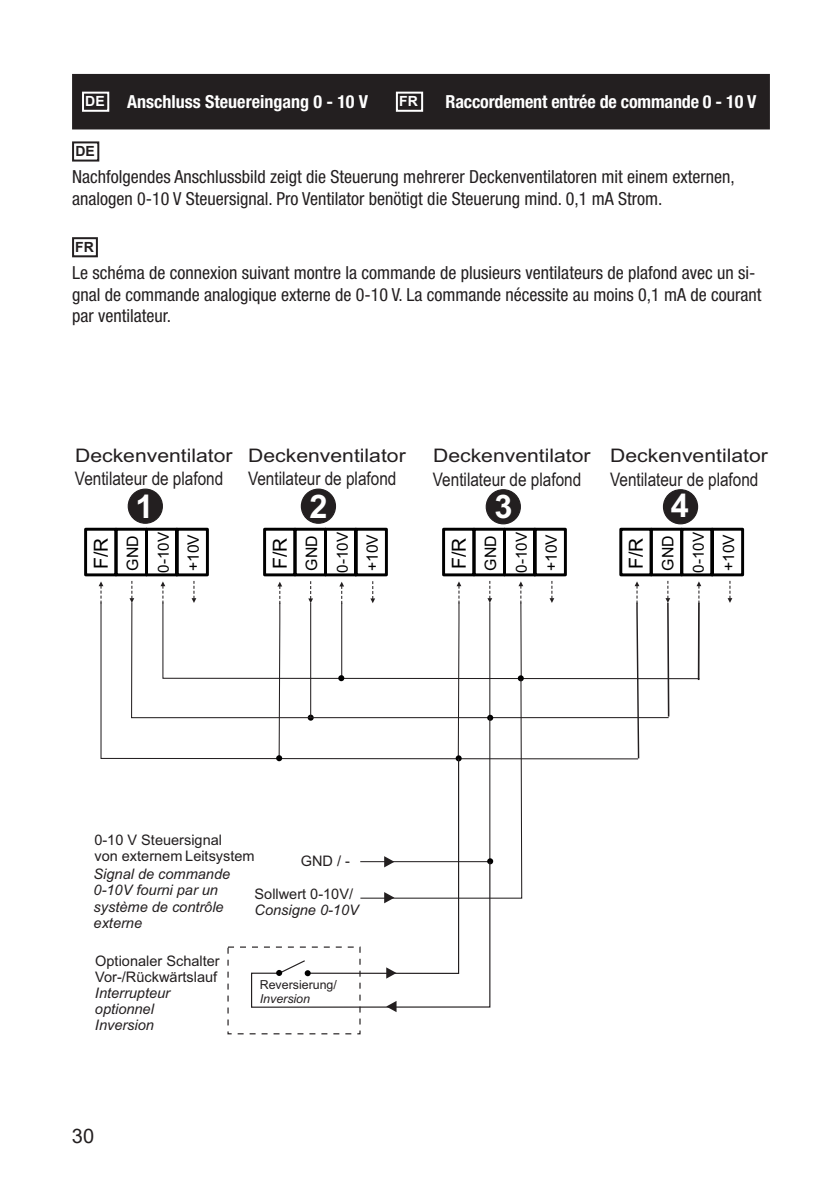
<style>
.page{position:relative;width:840px;height:1191px;background:#fff}
.page>*{position:absolute;margin:0;border:0;box-sizing:border-box;transform-origin:0 0}
.t1{font:700 32.6px "Arial";color:#fff}
.t2{font:20px "Arial";color:#231f20}
.t3{font:19.4px "Arial";color:#000}
.t4{font:18.6px "Arial";color:#231f20;scale:.82 1}
.t5{font:18.6px "Arial";color:#231f20;scale:1.13 1}
.t6{font:condensed 18px/21.6px "Helvetica Neue LT Std";color:#231f20}
.t7{font:700 condensed 18px "Helvetica Neue LT Std";letter-spacing:-.01em;color:#fff}
.t8{font:15.8px "Arial";color:#000}
.t9{font:15.6px "Arial";color:#000}
.t10{font:15.2px "Arial";color:#000}
.t11{font:italic 14.6px/16.2px "Arial";color:#231f20}
.t12{font:14.6px/16.2px "Arial";color:#231f20}
.t13{font:700 14px "Arial";color:#231f20}
.t14{font:700 14px "Arial";color:#fff}
.t15{font:12.4px "Arial";color:#231f20}
.t16{font:italic 12.4px "Arial";color:#231f20}
.s1{font-family:"Arial";font-stretch:normal;font-size:14px}
</style>
<div class="page">
<svg style="left:100px;top:603px;width:538px;height:157px"></svg>
<svg style="left:84px;top:527px;width:125px;height:76px"></svg>
<svg style="left:617px;top:527px;width:128px;height:231px"></svg>
<div style="left:128px;top:489px;width:34px;height:34px;background:#231f20;border-radius:50%"></div>
<div style="left:128px;top:488px;width:35px;height:36px;border:1px solid #231f20;border-radius:50%"></div>
<div style="left:301px;top:489px;width:34px;height:34px;background:#231f20;border-radius:50%"></div>
<div style="left:300px;top:488px;width:36px;height:36px;border:1px solid #231f20;border-radius:50%"></div>
<div style="left:486px;top:490px;width:34px;height:34px;background:#231f20;border-radius:50%"></div>
<div style="left:485px;top:489px;width:35px;height:35px;border:1px solid #231f20;border-radius:50%"></div>
<div style="left:663px;top:490px;width:34px;height:34px;background:#231f20;border-radius:50%"></div>
<div style="left:662px;top:489px;width:35px;height:35px;border:1px solid #231f20;border-radius:50%"></div>
<svg style="left:242px;top:522px;width:326px;height:490px"></svg>
<div style="left:72px;top:74px;width:697px;height:55px;background:#231f20"></div>
<div style="left:82px;top:92px;width:27px;height:20px;border:2px solid #fff"></div>
<div style="left:395px;top:92px;width:28px;height:20px;border:2px solid #fff"></div>
<div style="left:72px;top:141px;width:27px;height:21px;border:2px solid #231f20"></div>
<div style="left:72px;top:237px;width:26px;height:20px;border:2px solid #231f20"></div>
<p class="t7" style="left:85px;top:91px;width:284px"><span class="s1">DE</span> Anschluss Steuereingang 0 - 10 V</p>
<p class="t14" style="left:399px;top:92px;width:20px">FR</p>
<p class="t7" style="left:445px;top:91px;width:312px">Raccordement entrée de commande 0 - 10 V</p>
<p class="t13" style="left:75px;top:141px;width:21px">DE</p>
<p class="t6" style="left:72px;top:166px;width:664px">Nachfolgendes Anschlussbild zeigt die Steuerung mehrerer Deckenventilatoren mit einem externen, analogen 0-10 V Steuersignal. Pro Ventilator benötigt die Steuerung mind. 0,1 mA Strom.</p>
<p class="t13" style="left:75px;top:237px;width:20px">FR</p>
<p class="t6" style="left:72px;top:262px;width:690px">Le schéma de connexion suivant montre la commande de plusieurs ventilateurs de plafond avec un si&shy;gnal de commande analogique externe de 0-10 V. La commande nécessite au moins 0,1 mA de courant par ventilateur.</p>
<p class="t5" style="left:75px;top:448px;width:141px">Deckenventilator</p>
<h1 class="t1" style="left:135px;top:487px;width:20px">1</h1>
<p class="t4" style="left:75px;top:471px;width:182px">Ventilateur de plafond</p>
<p class="t5" style="left:248px;top:448px;width:141px">Deckenventilator</p>
<h1 class="t1" style="left:309px;top:487px;width:20px">2</h1>
<p class="t4" style="left:248px;top:471px;width:182px">Ventilateur de plafond</p>
<p class="t5" style="left:433px;top:449px;width:141px">Deckenventilator</p>
<h1 class="t1" style="left:494px;top:488px;width:20px">3</h1>
<p class="t4" style="left:432px;top:472px;width:182px">Ventilateur de plafond</p>
<p class="t5" style="left:610px;top:449px;width:141px">Deckenventilator</p>
<h1 class="t1" style="left:670px;top:487px;width:20px">4</h1>
<p class="t4" style="left:609px;top:472px;width:182px">Ventilateur de plafond</p>
<p class="t3" style="left:93px;top:569px;width:33px;rotate:-90deg">F/R</p>
<p class="t8" style="left:127px;top:570px;width:37px;rotate:-90deg">GND</p>
<p class="t10" style="left:157px;top:573px;width:42px;rotate:-90deg">0-10V</p>
<p class="t9" style="left:187px;top:571px;width:38px;rotate:-90deg">+10V</p>
<p class="t3" style="left:272px;top:569px;width:33px;rotate:-90deg">F/R</p>
<p class="t8" style="left:305px;top:570px;width:37px;rotate:-90deg">GND</p>
<p class="t10" style="left:336px;top:573px;width:42px;rotate:-90deg">0-10V</p>
<p class="t9" style="left:366px;top:571px;width:38px;rotate:-90deg">+10V</p>
<p class="t3" style="left:451px;top:569px;width:33px;rotate:-90deg">F/R</p>
<p class="t8" style="left:484px;top:570px;width:37px;rotate:-90deg">GND</p>
<p class="t10" style="left:515px;top:573px;width:42px;rotate:-90deg">0-10V</p>
<p class="t9" style="left:545px;top:571px;width:38px;rotate:-90deg">+10V</p>
<p class="t3" style="left:628px;top:569px;width:33px;rotate:-90deg">F/R</p>
<p class="t8" style="left:661px;top:570px;width:37px;rotate:-90deg">GND</p>
<p class="t10" style="left:692px;top:573px;width:42px;rotate:-90deg">0-10V</p>
<p class="t9" style="left:722px;top:571px;width:38px;rotate:-90deg">+10V</p>
<p class="t12" style="left:94px;top:833px;width:162px">0-10 V Steuersignal<br>von externem Lei system</p>
<p class="t12" style="left:204px;top:849px;width:6px">t</p>
<p class="t12" style="left:300px;top:854px;width:51px">GND / -</p>
<p class="t11" style="left:94px;top:867px;width:138px">Signal de commande<br>0-10V fourni par un système de contrôle externe</p>
<p class="t12" style="left:95px;top:953px;width:126px">Optionaler Schalter<br>Vor-/Rückwärtslauf</p>
<p class="t11" style="left:95px;top:986px;width:77px">Interrupteur optionnel<br>Inversion</p>
<p class="t12" style="left:254px;top:887px;width:100px">Sollwert 0-10V/</p>
<p class="t11" style="left:254px;top:903px;width:106px">Consigne 0-10V</p>
<p class="t15" style="left:260px;top:980px;width:79px">Reversierung/</p>
<p class="t16" style="left:260px;top:994px;width:52px">Inversion</p>
<p class="t2" style="left:72px;top:1122px;width:24px">30</p>
</div>
